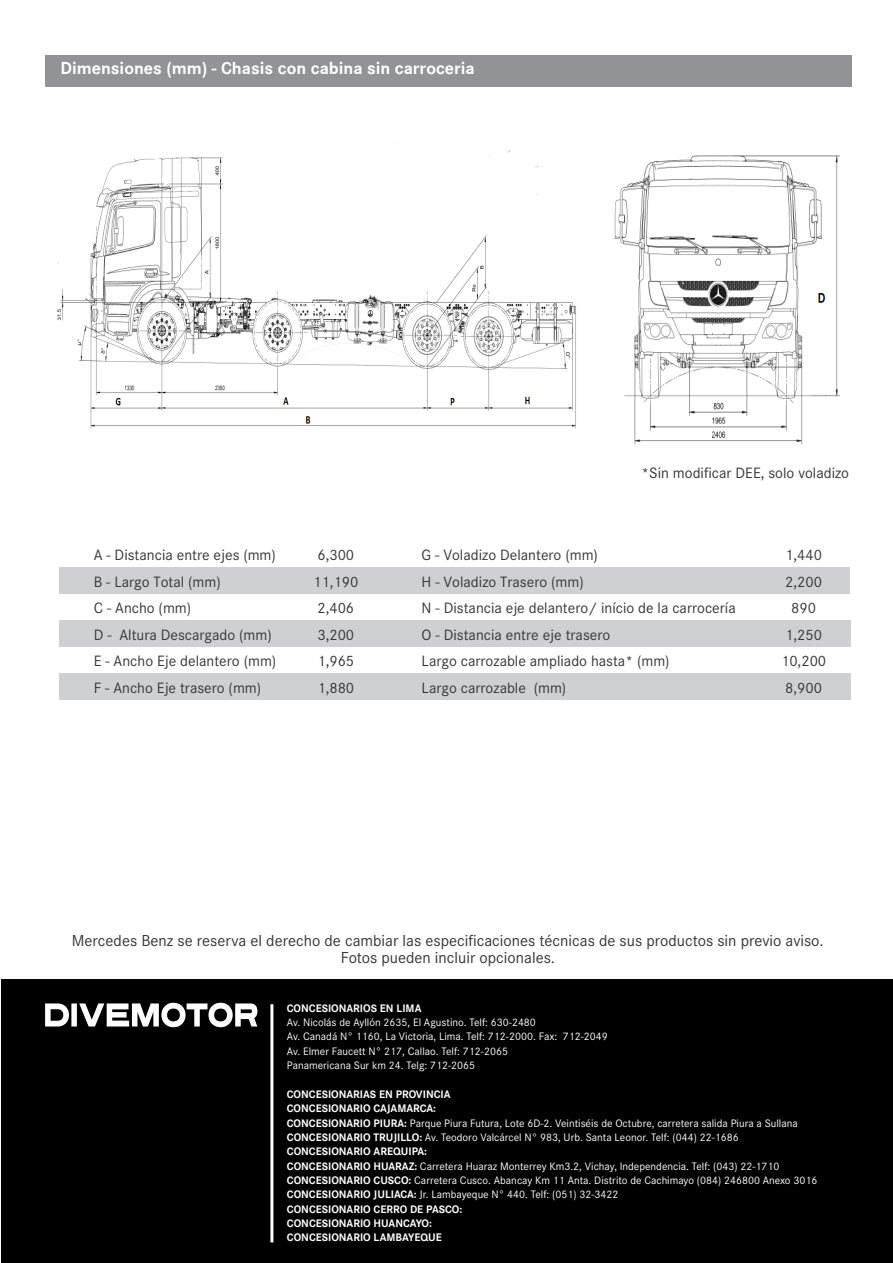
<style>
.page{position:relative;width:893px;height:1263px;background:#fff}
.page>*{position:absolute;margin:0;border:0;box-sizing:border-box;transform-origin:0 0}
.t1{font:700 18px "Corporate S";color:#fff}
.t2{font:16.5px/17.2px "Corporate S Pro";color:#363636;text-align:center}
.t3{font:15.6px/26.5px "Corporate S Pro";color:#363636}
.t4{font:11.25px/14.4px "Corporate S Pro";color:#fff}
.t5{font:700 11.25px/14.4px "Corporate S";color:#fff}
.s1{font-family:"Corporate S";font-weight:700}
</style>
<div class="page">
<img style="left:57px;top:143px;width:519px;height:286px">
<img style="left:614px;top:155px;width:226px;height:290px">
<div style="left:45px;top:56px;width:806px;height:31px;background:#919395"></div>
<div style="left:59px;top:568px;width:790px;height:26px;background:#cfd0d2"></div>
<div style="left:59px;top:621px;width:791px;height:26px;background:#cfd0d2"></div>
<div style="left:59px;top:673px;width:791px;height:27px;background:#cfd0d2"></div>
<div style="left:2px;top:980px;width:891px;height:283px;background:#000"></div>
<svg style="left:45px;top:1003px;width:212px;height:24px"></svg>
<hr style="left:270px;top:1004px;width:3px;height:238px;background:#fff">
<h1 class="t1" style="left:60px;top:58px;width:416px">Dimensiones (mm) - Chasis con cabina sin carroceria</h1>
<h3 class="t3" style="left:641px;top:459px;width:209px">*Sin modificar DEE, solo voladizo</h3>
<h3 class="t3" style="left:94px;top:541px;width:184px">A - Distancia entre ejes (mm)<br>B - Largo Total (mm)<br>C - Ancho (mm)<br>D - Altura Descargado (mm)<br>E - Ancho Eje delantero (mm)<br>F - Ancho Eje trasero (mm)</h3>
<h3 class="t3" style="left:313px;top:541px;width:47px">6,300<br>11,190<br>2,406<br>3,200<br>1,965<br>1,880</h3>
<h3 class="t3" style="left:422px;top:541px;width:316px">G - Voladizo Delantero (mm)<br>H - Voladizo Trasero (mm)<br>N - Distancia eje delantero/ início de la carrocería<br>O - Distancia entre eje trasero<br>Largo carrozable ampliado hasta* (mm)<br>Largo carrozable (mm)</h3>
<h3 class="t3" style="left:781px;top:541px;width:47px;text-align:center">1,440<br>2,200<br>890<br>1,250<br>10,200<br>8,900</h3>
<h2 class="t2" style="left:72px;top:930px;width:754px">Mercedes Benz se reserva el derecho de cambiar las especificaciones técnicas de sus productos sin previo aviso.<br>Fotos pueden incluir opcionales.</h2>
<p class="t5" style="left:287px;top:1001px;width:136px">CONCESIONARIOS EN LIMA</p>
<p class="t4" style="left:287px;top:1014px;width:322px">Av. Nicolás de Ayllón 2635, El Agustino. Telf: 630-2480<br>Av. Canadá N° 1160, La Victoria, Lima. Telf: 712-2000. Fax: 712-2049<br>Av. Elmer Faucett N° 217, Callao. Telf: 712-2065<br>Panamericana Sur km 24. Telg: 712-2065</p>
<p class="t5" style="left:287px;top:1087px;width:165px">CONCESIONARIAS EN PROVINCIA<br>CONCESIONARIO CAJAMARCA:</p>
<p class="t4" style="left:287px;top:1115px;width:512px"><span class="s1">CONCESIONARIO PIURA:</span> Parque Piura Futura, Lote 6D-2. Veintiséis de Octubre, carretera salida Piura a Sullana<br><span class="s1">CONCESIONARIO TRUJILLO:</span> Av. Teodoro Valcárcel N° 983, Urb. Santa Leonor. Telf: (044) 22-1686</p>
<p class="t5" style="left:287px;top:1144px;width:142px">CONCESIONARIO AREQUIPA:</p>
<p class="t4" style="left:287px;top:1158px;width:532px"><span class="s1">CONCESIONARIO HUARAZ:</span> Carretera Huaraz Monterrey Km3.2, Vichay, Independencia. Telf: (043) 22-1710<br><span class="s1">CONCESIONARIO CUSCO:</span> Carretera Cusco. Abancay Km 11 Anta. Distrito de Cachimayo (084) 246800 Anexo 3016<br><span class="s1">CONCESIONARIO JULIACA:</span> Jr. Lambayeque N° 440. Telf: (051) 32-3422</p>
<p class="t5" style="left:287px;top:1202px;width:177px">CONCESIONARIO CERRO DE PASCO:<br>CONCESIONARIO HUANCAYO:<br>CONCESIONARIO LAMBAYEQUE</p>
</div>
